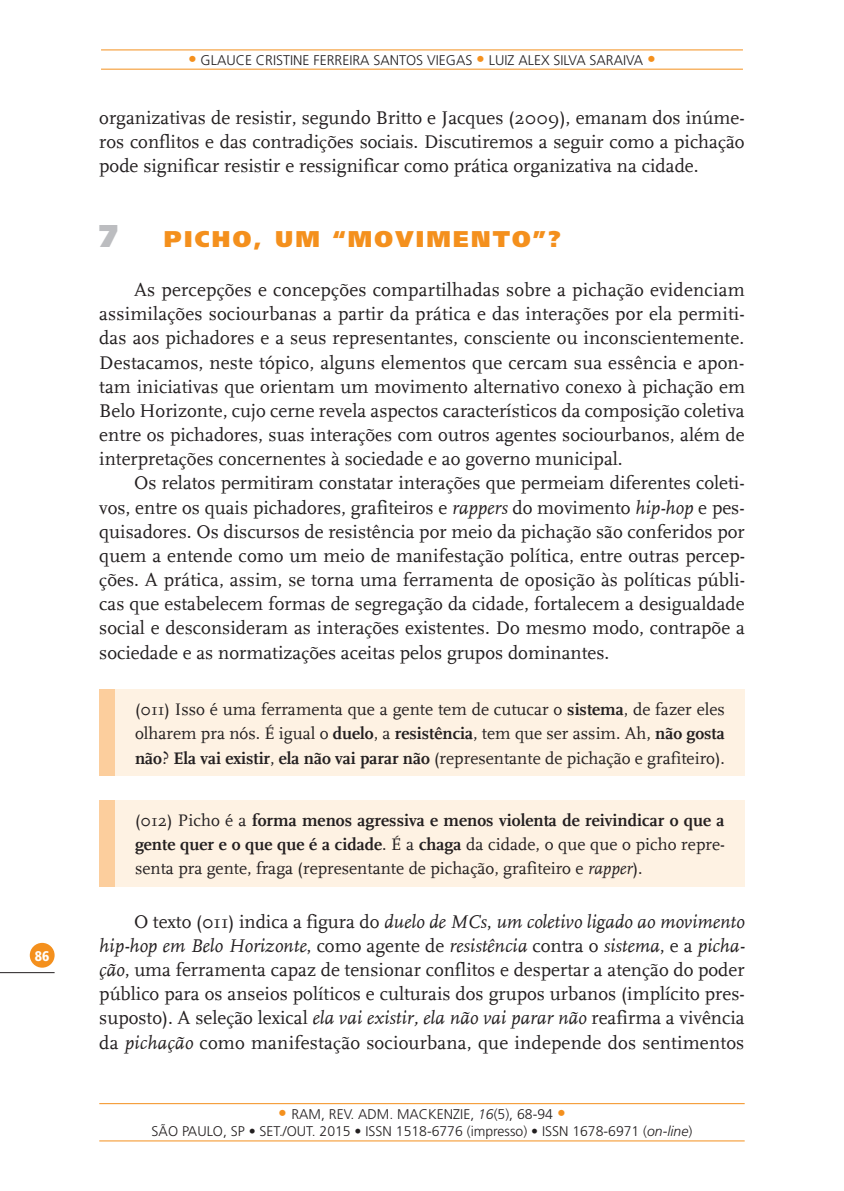
<style>
.page{position:relative;width:844px;height:1191px;background:#fff}
.page>*{position:absolute;margin:0;border:0;box-sizing:border-box;transform-origin:0 0}
.t1{font:900 31.5px "Frutiger LT Std";color:#bcbdc0}
.t2{font:900 22.75px "Frutiger LT Std";letter-spacing:.1em;color:#f4901d}
.t3{font:19.25px/24.2px "FF Scala Definitiver";color:#231f20;text-align:justify}
.t4{font:italic 19.25px/24.2px "FF Scala Definitive";color:#231f20;text-align:right}
.t5{font:17.5px/24.2px "FF Scala Definitiver";color:#231f20;text-align:justify}
.t6{font:300 14px/16.8px "Frutiger LT Std";color:#231f20;text-align:center}
.t7{font:900 condensed 14px "Frutiger LT Std";color:#fff}
.s1{font-size:17.5px;color:#f4901d}
.s2{font-family:"FF Scala Definitive";font-style:italic}
.s3{font-weight:700}
.s4{font-family:"FF Scala Definitiver";font-style:normal}
.s5{font-style:italic}
</style>
<div class="page">
<div style="left:30px;top:943px;width:25px;height:24px;background:#f4901d;border-radius:50%"></div>
<hr style="left:0;top:972px;width:55px;height:1px;background:#231f20">
<hr style="left:99px;top:1140px;width:645px;height:1px;background:#f4901d">
<hr style="left:99px;top:1103px;width:645px;height:1px;background:#f4901d">
<hr style="left:101px;top:49px;width:641px;height:1px;background:#f4901d">
<hr style="left:101px;top:69px;width:641px;height:1px;background:#f4901d">
<div style="left:99px;top:689px;width:16px;height:87px;background:#fcce9d"></div>
<div style="left:115px;top:689px;width:629px;height:87px;background:#fef2e3"></div>
<div style="left:99px;top:800px;width:16px;height:86px;background:#fcce9d"></div>
<div style="left:115px;top:800px;width:629px;height:86px;background:#fef2e3"></div>
<p class="t7" style="left:35px;top:947px;width:16px">86</p>
<p class="t6" style="left:188px;top:51px;width:469px"><span class="s1">•</span> GLAUCE CRISTINE FERREIRA SANTOS VIEGAS <span class="s1">•</span> LUIZ ALEX SILVA SARAIVA <span class="s1">•</span></p>
<p class="t3" style="left:99px;top:106px;width:646px">organizativas de resistir, segundo Britto e Jacques (2009), emanam dos inúme&shy;ros conflitos e das contradições sociais. Discutiremos a seguir como a pichação pode significar resistir e ressignificar como prática organizativa na cidade.</p>
<h1 class="t1" style="left:99px;top:217px;width:20px">7</h1>
<p class="t2" style="left:164px;top:225px;width:399px">PICHO, UM “MOVIMENTO”?</p>
<p class="t3" style="left:99px;top:278px;width:647px;text-indent:35px">As percepções e concepções compartilhadas sobre a pichação evidenciam assimilações sociourbanas a partir da prática e das interações por ela permiti&shy;das aos pichadores e a seus representantes, consciente ou inconscientemente.<br>Destacamos, neste tópico, alguns elementos que cercam sua essência e apon&shy;tam iniciativas que orientam um movimento alternativo conexo à pichação em Belo Horizonte, cujo cerne revela aspectos característicos da composição coletiva entre os pichadores, suas interações com outros agentes sociourbanos, além de interpretações concernentes à sociedade e ao governo municipal.</p>
<p class="t3" style="left:99px;top:471px;width:647px;text-indent:35px">Os relatos permitiram constatar interações que permeiam diferentes coleti&shy;vos, entre os quais pichadores, grafiteiros e <span class="s2">rappers</span> do movimento <span class="s2">hip-hop</span> e pes&shy;quisadores. Os discursos de resistência por meio da pichação são conferidos por quem a entende como um meio de manifestação política, entre outras percep&shy;ções. A prática, assim, se torna uma ferramenta de oposição às políticas públi&shy;cas que estabelecem formas de segregação da cidade, fortalecem a desigualdade social e desconsideram as interações existentes. Do mesmo modo, contrapõe a sociedade e as normatizações aceitas pelos grupos dominantes.</p>
<p class="t5" style="left:135px;top:698px;width:591px">(011) Isso é uma ferramenta que a gente tem de cutucar o <span class="s3">sistema</span>, de fazer eles olharem pra nós. É igual o <span class="s3">duelo</span>, a <span class="s3">resistência</span>, tem que ser assim. Ah, <span class="s3">não gosta não</span>? <span class="s3">Ela vai existir</span>, <span class="s3">ela não vai parar não</span> (representante de pichação e grafiteiro).</p>
<p class="t5" style="left:135px;top:808px;width:591px">(012) Picho é a <span class="s3">forma menos agressiva e menos violenta de reivindicar o que a gente quer e o que que é a cidade</span>. É a <span class="s3">chaga</span> da cidade, o que que o picho repre&shy;senta pra gente, fraga (representante de pichação, grafiteiro e <span class="s2">rapper</span>).</p>
<p class="t4" style="left:99px;top:910px;width:646px"><span class="s4">O texto (011) indica a figura do</span> duelo de MCs<span class="s4">,</span> um coletivo ligado ao movimento hip-hop em Belo Horizonte<span class="s4">, como agente de</span> resistência <span class="s4">contra o</span> sistema<span class="s4">, e a</span> picha-</p>
<p class="t3" style="left:99px;top:958px;width:646px"><span class="s2">ção</span>, uma ferramenta capaz de tensionar conflitos e despertar a atenção do poder público para os anseios políticos e culturais dos grupos urbanos (implícito pres&shy;suposto). A seleção lexical <span class="s2">ela vai existir, ela não vai parar não</span> reafirma a vivência da <span class="s2">pichação</span> como manifestação sociourbana, que independe dos sentimentos</p>
<p class="t6" style="left:152px;top:1106px;width:542px"><span class="s1">•</span> RAM, REV. ADM. MACKENZIE, <span class="s5">16</span>(5), 68-94 <span class="s1">•<br></span>SÃO PAULO, SP • SET./OUT. 2015 • ISSN 1518-6776 (impresso) • ISSN 1678-6971 (<span class="s5">on-line</span>)</p>
</div>
